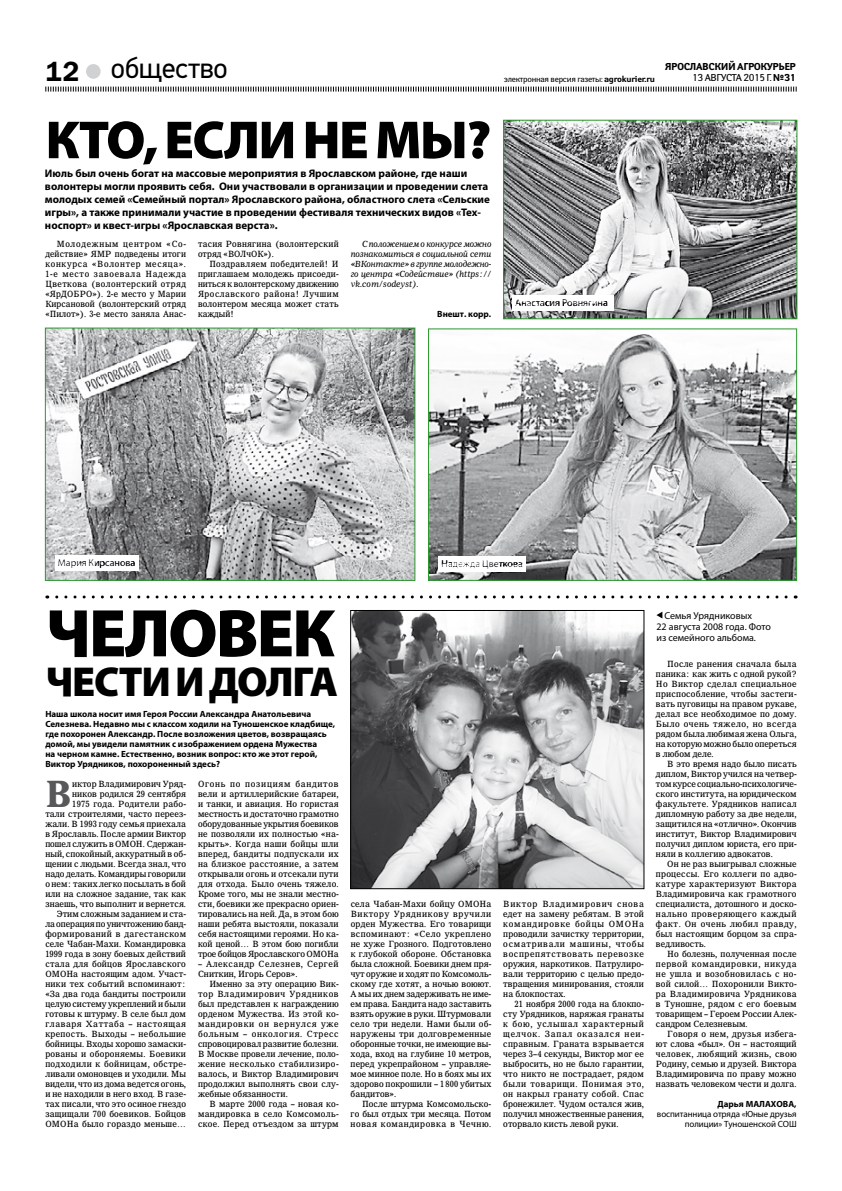
<style>
.page{position:relative;width:842px;height:1191px;background:#fff}
.page>*{position:absolute;margin:0;border:0;box-sizing:border-box;transform-origin:0 0}
.t1{font:900 68px "Myriad Pro";color:#000}
.t2{font:900 54px "Myriad Pro";color:#000}
.t3{font:900 42px "Myriad Pro";letter-spacing:-.03em;color:#000}
.t4{font:700 38px "IZ Premium";color:#58585a}
.t5{font:29px "PF Din Text Pro";letter-spacing:-.015em;color:#000}
.t6{font:700 11px/13px "Myriad Pro";color:#000}
.t7{font:10px/11px "Myriad Pro";color:#000}
.t8{font:700 10px "Yanus C";letter-spacing:-.05em;color:#000}
.t9{font:10px "Yanus C";letter-spacing:-.05em;color:#000}
.t10{font:9px/10px "IZ Premium";letter-spacing:.01em;color:#000;text-align:justify}
.t11{font:9px/10px "IZ Premium";letter-spacing:.01em;color:#000;text-align:justify;scale:.95 1}
.t12{font:700 9px/10px "Myriad Pro";color:#000}
.t13{font:italic 9px/10px "IZ Premium";color:#000;text-align:justify;scale:.95 1}
.t14{font:9px/10px "Myriad Pro";letter-spacing:-.01em;color:#000;text-align:right}
.t15{font:9px/10px "IZ Premium";letter-spacing:.06em;color:#000}
.t16{font:9px/10px "IZ Premium";letter-spacing:.035em;color:#000;scale:.95 1}
.t17{font:8.5px "Yanus C";letter-spacing:-.03em;color:#000}
.s1{font-family:"Franklin Gothic Demi C";font-size:28px}
.s2{font-weight:700}
</style>
<div class="page">
<svg style="left:45px;top:86px;width:752px;height:6px"></svg>
<div style="left:86px;top:64px;width:15px;height:15px;background:#d0d1d2;border-radius:50%"></div>
<svg style="left:47px;top:595px;width:739px;height:3px"></svg>
<img style="left:47px;top:330px;width:366px;height:248px">
<div style="left:45px;top:328px;width:370px;height:252px;border:1px solid #2c982e"></div>
<img style="left:505px;top:122px;width:290px;height:195px">
<div style="left:503px;top:120px;width:294px;height:199px;border:1px solid #2c982e"></div>
<img style="left:430px;top:334px;width:365px;height:244px">
<div style="left:428px;top:329px;width:369px;height:251px;border:1px solid #2c982e"></div>
<img style="left:353px;top:612px;width:289px;height:275px">
<div style="left:351px;top:610px;width:293px;height:279px;border:1px solid #000"></div>
<svg style="left:656px;top:612px;width:6px;height:6px"></svg>
<div style="left:55px;top:555px;width:83px;height:16px;background:#fff"></div>
<div style="left:439px;top:556px;width:87px;height:15px;background:#fff"></div>
<div style="left:512px;top:295px;width:102px;height:15px;background:#fff"></div>
<h3 class="t5" style="left:45px;top:52px;width:184px"><span class="s1">12</span> общество</h3>
<p class="t8" style="left:665px;top:61px;width:133px">Ярославский агрокурьер</p>
<p class="t17" style="left:504px;top:73px;width:153px">электронная версия газеты: <span class="s2">agrokurier.ru</span></p>
<p class="t9" style="left:692px;top:71px;width:105px">13 АВГУСТА 2015 г. <span class="s2">№31</span></p>
<h2 class="t2" style="left:46px;top:109px;width:447px">Кто, если не мы?</h2>
<p class="t6" style="left:45px;top:166px;width:446px">Июль был очень богат на массовые мероприятия в Ярославском районе, где наши волонтеры могли проявить себя. Они участвовали в организации и проведении слета молодых семей «Семейный портал» Ярославского района, областного слета «Сельские игры», а также принимали участие в проведении фестиваля технических видов «Тех&shy;носпорт» и квест-игры «Ярославская верста».</p>
<p class="t11" style="left:45px;top:239px;width:150px;text-indent:11px">Молодежным центром «Со&shy;действие» ЯМР подведены итоги конкурса «Волонтер месяца».<br>1-е место завоевала Надежда Цветкова (волонтерский отряд «ЯрДОБРО»). 2-е место у Марии Кирсановой (волонтерский отряд «Пилот»). 3-е место заняла Анас-</p>
<p class="t16" style="left:198px;top:239px;width:150px">тасия Ровнягина (волонтерский отряд «ВОЛчОК»).</p>
<p class="t11" style="left:198px;top:259px;width:150px;text-indent:11px">Поздравляем победителей! И приглашаем молодежь присоеди&shy;ниться к волонтерскому движению Ярославского района! Лучшим волонтером месяца может стать каждый!</p>
<p class="t13" style="left:351px;top:238px;width:150px;text-indent:11px">С положением о конкурсе можно познакомиться в социальной сети «ВКонтакте» в группе молодежно&shy;го центра «Содействие» (https:// vk.com/sodeyst).</p>
<p class="t12" style="left:437px;top:308px;width:56px">Внешт. корр.</p>
<p class="t7" style="left:515px;top:297px;width:94px">Анастасия Ровнягина</p>
<p class="t7" style="left:58px;top:557px;width:79px">Мария Кирсанова</p>
<p class="t7" style="left:441px;top:558px;width:83px">Надежда Цветкова</p>
<h1 class="t1" style="left:46px;top:595px;width:291px">Человек</h1>
<h3 class="t3" style="left:46px;top:658px;width:292px">чести идолга</h3>
<p class="t12" style="left:45px;top:708px;width:291px">Наша школа носит имя Героя России Александра Анатольевича Селезнева. Недавно мы с классом ходили на Туношенское кладбище, где похоронен Александр. После возложения цветов, возвращаясь домой, мы увидели памятник с изображением ордена Мужества<br>на черном камне. Естественно, возник вопрос: кто же этот герой, Виктор Урядников, похороненный здесь?</p>
<p class="t10" style="left:45px;top:779px;width:142px;text-align:right">иктор Владимирович Уряд-<br>ников родился 29 сентября<br>1975 года. Родители рабо-<br>тали строителями, часто переез&shy;жали. В 1993 году семья приехала в Ярославль. После армии Виктор пошел служить в ОМОН. Сдержан&shy;ный, спокойный, аккуратный в об&shy;щении с людьми. Всегда знал, что надо делать. Командиры говорили о нем: таких легко посылать в бой или на сложное задание, так как знаешь, что выполнит и вернется.<br>Этим сложным заданием и ста&shy;ла операция по уничтожению банд&shy;формирований в дагестанском селе Чабан-Махи. Командировка<br>1999 года в зону боевых действий стала для бойцов Ярославского<br>ОМОНа настоящим адом. Участ&shy;ники тех событий вспоминают: «За два года бандиты построили целую систему укреплений и были готовы к штурму. В селе был дом главаря Хаттаба – настоящая крепость. Выходы – небольшие бойницы. Входы хорошо замаски&shy;рованы и обороняемы. Боевики подходили к бойницам, обстре&shy;ливали омоновцев и уходили. Мы видели, что из дома ведется огонь, и не находили в него вход. В газе&shy;тах писали, что это осиное гнездо защищали 700 боевиков. Бойцов<br>ОМОНа было гораздо меньше…</p>
<p class="t10" style="left:198px;top:779px;width:142px">Огонь по позициям бандитов вели и артиллерийские батареи, и танки, и авиация. Но гористая местность и достаточно грамотно оборудованные укрытия боевиков не позволяли их полностью «на&shy;крыть». Когда наши бойцы шли вперед, бандиты подпускали их на близкое расстояние, а затем открывали огонь и отсекали пути для отхода. Было очень тяжело.<br>Кроме того, мы не знали местно&shy;сти, боевики же прекрасно ориен&shy;тировались на ней. Да, в этом бою наши ребята выстояли, показали себя настоящими героями. Но ка&shy;кой ценой… В этом бою погибли трое бойцов Ярославского ОМОНа</p>
<h3 class="t4" style="left:45px;top:771px;width:28px">В</h3>
<p class="t15" style="left:198px;top:959px;width:142px">– Александр Селезнев, Сергей<br>Сниткин, Игорь Серов».</p>
<p class="t10" style="left:198px;top:979px;width:142px;text-indent:11px">Именно за эту операцию Вик&shy;тор Владимирович Урядников был представлен к награждению орденом Мужества. Из этой ко&shy;мандировки он вернулся уже больным – онкология. Стресс спровоцировал развитие болезни.<br>В Москве провели лечение, поло&shy;жение несколько стабилизиро&shy;валось, и Виктор Владимирович продолжил выполнять свои слу&shy;жебные обязанности.</p>
<p class="t10" style="left:198px;top:1098px;width:142px;text-indent:11px">В марте 2000 года – новая ко&shy;мандировка в село Комсомоль&shy;ское. Перед отъездом за штурм</p>
<p class="t10" style="left:351px;top:898px;width:142px">села Чабан-Махи бойцу ОМОНа Виктору Урядникову вручили орден Мужества. Его товарищи вспоминают: «Село укреплено не хуже Грозного. Подготовлено к глубокой обороне. Обстановка была сложной. Боевики днем пря&shy;чут оружие и ходят по Комсомоль&shy;скому где хотят, а ночью воюют.<br>А мы их днем задерживать не име&shy;ем права. Бандита надо заставить взять оружие в руки. Штурмовали село три недели. Нами были об&shy;наружены три долговременные оборонные точки, не имеющие вы&shy;хода, вход на глубине 10 метров, перед укрепрайоном – управляе&shy;мое минное поле. Но в боях мы их здорово покрошили – 1 800 убитых бандитов».</p>
<p class="t10" style="left:351px;top:1098px;width:142px;text-indent:11px">После штурма Комсомольско&shy;го был отдых три месяца. Потом новая командировка в Чечню.</p>
<p class="t10" style="left:503px;top:898px;width:142px">Виктор Владимирович снова едет на замену ребятам. В этой командировке бойцы ОМОНа проводили зачистку территории, осматривали машины, чтобы воспрепятствовать перевозке оружия, наркотиков. Патрулиро&shy;вали территорию с целью предо&shy;твращения минирования, стояли на блокпостах.</p>
<p class="t10" style="left:503px;top:998px;width:142px;text-indent:11px">21 ноября 2000 года на блокпо&shy;сту Урядников, наряжая гранаты к бою, услышал характерный щелчок. Запал оказался неи&shy;справным. Граната взрывается через 3–4 секунды, Виктор мог ее выбросить, но не было гарантии, что никто не пострадает, рядом были товарищи. Понимая это, он накрыл гранату собой. Спас бронежилет. Чудом остался жив, получил множественные ранения, оторвало кисть левой руки.</p>
<p class="t7" style="left:656px;top:609px;width:116px;text-indent:8px">Семья Урядниковых<br>22 августа 2008 года. Фото из семейного альбома.</p>
<p class="t10" style="left:656px;top:658px;width:142px;text-indent:11px">После ранения сначала была паника: как жить с одной рукой?<br>Но Виктор сделал специальное приспособление, чтобы застеги&shy;вать пуговицы на правом рукаве, делал все необходимое по дому.<br>Было очень тяжело, но всегда рядом была любимая жена Ольга, на которую можно было опереться в любом деле.</p>
<p class="t10" style="left:656px;top:758px;width:142px;text-indent:11px">В это время надо было писать диплом, Виктор учился на четвер&shy;том курсе социально-психологиче&shy;ского института, на юридическом факультете. Урядников написал дипломную работу за две недели, защитился на «отлично». Окончив институт, Виктор Владимирович получил диплом юриста, его при&shy;няли в коллегию адвокатов.</p>
<p class="t10" style="left:656px;top:858px;width:142px;text-indent:11px">Он не раз выигрывал сложные процессы. Его коллеги по адво&shy;катуре характеризуют Виктора Владимировича как грамотного специалиста, дотошного и доско&shy;нально проверяющего каждый факт. Он очень любил правду, был настоящим борцом за спра&shy;ведливость.</p>
<p class="t10" style="left:656px;top:948px;width:142px;text-indent:11px">Но болезнь, полученная после первой командировки, никуда не ушла и возобновилась с но&shy;вой силой… Похоронили Викто&shy;ра Владимировича Урядникова в Туношне, рядом с его боевым товарищем – Героем России Алек&shy;сандром Селезневым.</p>
<p class="t10" style="left:656px;top:1028px;width:142px;text-indent:11px">Говоря о нем, друзья избега&shy;ют слова «был». Он – настоящий человек, любящий жизнь, свою Родину, семью и друзей. Виктора Владимировича по праву можно назвать человеком чести и долга.</p>
<p class="t12" style="left:718px;top:1098px;width:66px">Дарья МАЛАХОВА</p>
<p class="t12" style="left:794px;top:1098px;width:4px">,</p>
<p class="t14" style="left:657px;top:1109px;width:141px">воспитанница отряда «Юные друзья полиции» Туношенской СОШ</p>
</div>
